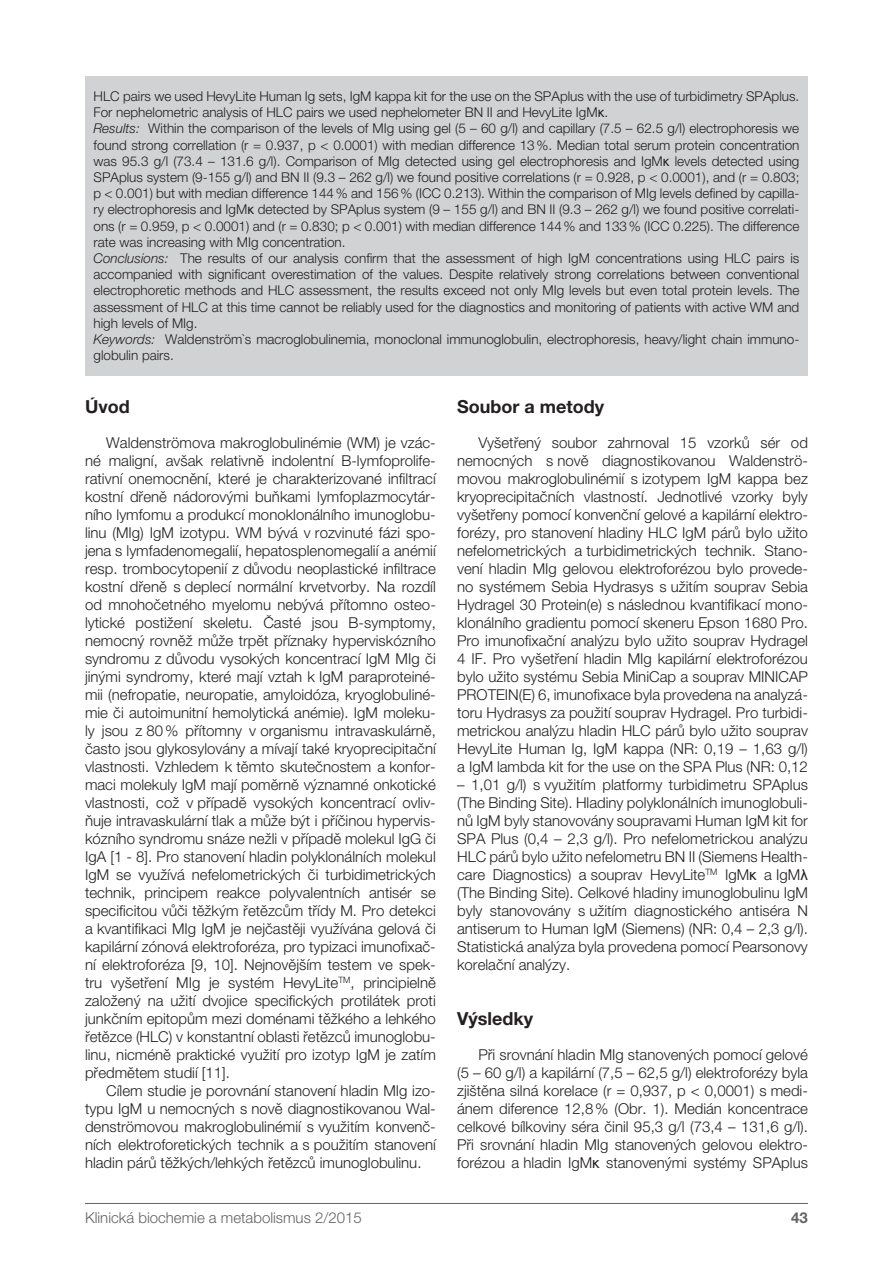
<style>
.page{position:relative;width:893px;height:1263px;background:#fff}
.page>*{position:absolute;margin:0;border:0;box-sizing:border-box;transform-origin:0 0}
.t1{font:700 18px "Helvetica Neue CE";color:#231f20}
.t2{font:300 15px/18px "Helvetica Neue CE";color:#231f20;text-align:justify}
.t3{font:300 15px "Helvetica Neue CE";color:#636366}
.t4{font:700 15px "Helvetica Neue CE";color:#636366}
.t5{font:300 13.5px/16.2px "Helvetica Neue CE";color:#231f20}
.s1{font-family:"Arial";font-weight:400}
.s2{font-style:italic}
</style>
<div class="page">
<hr style="left:85px;top:1203px;width:723px;height:1px;background:#636366">
<div style="left:85px;top:77px;width:723px;height:299px;background:#d1d2d4"></div>
<p class="t5" style="left:94px;top:88px;width:707px">HLC pairs we used HevyLite Human Ig sets, IgM kappa kit for the use on the SPAplus with the use of turbidimetry SPAplus.<br>For nephelometric analysis of HLC pairs we used nephelometer BN II and HevyLite IgM<span class="s1">κ</span>.<br><span class="s2">Results:</span> Within the comparison of the levels of MIg using gel (5 – 60 g/l) and capillary (7.5 – 62.5 g/l) electrophoresis we found strong correllation (r = 0.937, p &lt; 0.0001) with median difference 13%. Median total serum protein concentration was 95.3 g/l (73.4 – 131.6 g/l). Comparison of MIg detected using gel electrophoresis and IgM<span class="s1">κ</span> levels detected using SPAplus system (9-155 g/l) and BN II (9.3 – 262 g/l) we found positive correlations (r = 0.928, p &lt; 0.0001), and (r = 0.803; p &lt; 0.001) but with median difference 144% and 156% (ICC 0.213). Within the comparison of MIg levels defined by capilla&shy;ry electrophoresis and IgM<span class="s1">κ</span> detected by SPAplus system (9 – 155 g/l) and BN II (9.3 – 262 g/l) we found positive correlati&shy;ons (r = 0.959, p &lt; 0.0001) and (r = 0.830; p &lt; 0.001) with median difference 144% and 133% (ICC 0.225). The difference rate was increasing with MIg concentration.<br><span class="s2">Conclusions:</span> The results of our analysis confirm that the assessment of high IgM concentrations using HLC pairs is accompanied with significant overestimation of the values. Despite relatively strong correlations between conventional electrophoretic methods and HLC assessment, the results exceed not only MIg levels but even total protein levels. The assessment of HLC at this time cannot be reliably used for the diagnostics and monitoring of patients with active WM and high levels of MIg.<br><span class="s2">Keywords:</span> Waldenström`s macroglobulinemia, monoclonal immunoglobulin, electrophoresis, heavy/light chain immuno&shy;globulin pairs.</p>
<p class="t1" style="left:85px;top:397px;width:46px">Úvod</p>
<p class="t2" style="left:85px;top:434px;width:352px;text-indent:21px">Waldenströmova makroglobulinémie (WM) je vzác&shy;né maligní, avšak relativně indolentní B-lymfoprolife&shy;rativní onemocnění, které je charakterizované infiltrací kostní dřeně nádorovými buňkami lymfoplazmocytár&shy;ního lymfomu a produkcí monoklonálního imunoglobu&shy;linu (MIg) IgM izotypu. WM bývá v rozvinuté fázi spo&shy;jena s lymfadenomegalií, hepatosplenomegalií a anémií resp. trombocytopenií z důvodu neoplastické infiltrace kostní dřeně s deplecí normální krvetvorby. Na rozdíl od mnohočetného myelomu nebývá přítomno osteo&shy;lytické postižení skeletu. Časté jsou B-symptomy, nemocný rovněž může trpět příznaky hyperviskózního syndromu z důvodu vysokých koncentrací IgM MIg či jinými syndromy, které mají vztah k IgM paraproteiné&shy;mii (nefropatie, neuropatie, amyloidóza, kryoglobuliné&shy;mie či autoimunitní hemolytická anémie). IgM moleku&shy;ly jsou z 80% přítomny v organismu intravaskulárně, často jsou glykosylovány a mívají také kryoprecipitační vlastnosti. Vzhledem k těmto skutečnostem a konfor&shy;maci molekuly IgM mají poměrně významné onkotické vlastnosti, což v případě vysokých koncentrací ovliv&shy;ňuje intravaskulární tlak a může být i příčinou hypervis&shy;kózního syndromu snáze nežli v případě molekul IgG či IgA [1 - 8]. Pro stanovení hladin polyklonálních molekul IgM se využívá nefelometrických či turbidimetrických technik, principem reakce polyvalentních antisér se specificitou vůči těžkým řetězcům třídy M. Pro detekci a kvantifikaci MIg IgM je nejčastěji využívána gelová či kapilární zónová elektroforéza, pro typizaci imunofixač&shy;ní elektroforéza [9, 10]. Nejnovějším testem ve spek&shy;tru vyšetření MIg je systém HevyLite<sup>TM</sup>, principielně založený na užití dvojice specifických protilátek proti junkčním epitopům mezi doménami těžkého a lehkého řetězce (HLC) v konstantní oblasti řetězců imunoglobu&shy;linu, nicméně praktické využití pro izotyp IgM je zatím předmětem studií [11].</p>
<p class="t2" style="left:85px;top:1082px;width:352px;text-indent:21px">Cílem studie je porovnání stanovení hladin MIg izo&shy;typu IgM u nemocných s nově diagnostikovanou Wal&shy;denströmovou makroglobulinémií s využitím konvenč&shy;ních elektroforetických technik a s použitím stanovení hladin párů těžkých/lehkých řetězců imunoglobulinu.</p>
<p class="t1" style="left:457px;top:397px;width:149px">Soubor a metody</p>
<p class="t2" style="left:457px;top:434px;width:352px;text-indent:21px">Vyšetřený soubor zahrnoval 15 vzorků sér od nemocných s nově diagnostikovanou Waldenströ&shy;movou makroglobulinémií s izotypem IgM kappa bez kryoprecipitačních vlastností. Jednotlivé vzorky byly vyšetřeny pomocí konvenční gelové a kapilární elektro&shy;forézy, pro stanovení hladiny HLC IgM párů bylo užito nefelometrických a turbidimetrických technik. Stano&shy;vení hladin MIg gelovou elektroforézou bylo provede&shy;no systémem Sebia Hydrasys s užitím souprav Sebia Hydragel 30 Protein(e) s následnou kvantifikací mono&shy;klonálního gradientu pomocí skeneru Epson 1680 Pro.<br>Pro imunofixační analýzu bylo užito souprav Hydragel 4 IF. Pro vyšetření hladin MIg kapilární elektroforézou bylo užito systému Sebia MiniCap a souprav MINICAP PROTEIN(E) 6, imunofixace byla provedena na analyzá&shy;toru Hydrasys za použití souprav Hydragel. Pro turbidi&shy;metrickou analýzu hladin HLC párů bylo užito souprav HevyLite Human Ig, IgM kappa (NR: 0,19 – 1,63 g/l) a IgM lambda kit for the use on the SPA Plus (NR: 0,12</p>
<p class="t2" style="left:457px;top:776px;width:352px">– 1,01 g/l) s využitím platformy turbidimetru SPAplus (The Binding Site). Hladiny polyklonálních imunoglobuli&shy;nů IgM byly stanovovány soupravami Human IgM kit for SPA Plus (0,4 – 2,3 g/l). Pro nefelometrickou analýzu HLC párů bylo užito nefelometru BN II (Siemens Health&shy;care Diagnostics) a souprav HevyLite<sup>TM</sup> IgM<span class="s1">κ</span> a IgM<span class="s1">λ </span>(The Binding Site). Celkové hladiny imunoglobulinu IgM byly stanovovány s užitím diagnostického antiséra N antiserum to Human IgM (Siemens) (NR: 0,4 – 2,3 g/l).<br>Statistická analýza byla provedena pomocí Pearsonovy korelační analýzy.</p>
<p class="t1" style="left:457px;top:1008px;width:77px">Výsledky</p>
<p class="t2" style="left:457px;top:1045px;width:352px;text-indent:21px">Při srovnání hladin MIg stanovených pomocí gelové (5 – 60 g/l) a kapilární (7,5 – 62,5 g/l) elektroforézy byla zjištěna silná korelace (r = 0,937, p &lt; 0,0001) s medi&shy;ánem diference 12,8% (Obr. 1). Medián koncentrace celkové bílkoviny séra činil 95,3 g/l (73,4 – 131,6 g/l).<br>Při srovnání hladin MIg stanovených gelovou elektro&shy;forézou a hladin IgM<span class="s1">κ</span> stanovenými systémy SPAplus</p>
<p class="t3" style="left:85px;top:1209px;width:278px">Klinická biochemie a metabolismus 2/2015</p>
<p class="t4" style="left:791px;top:1209px;width:18px">43</p>
</div>
